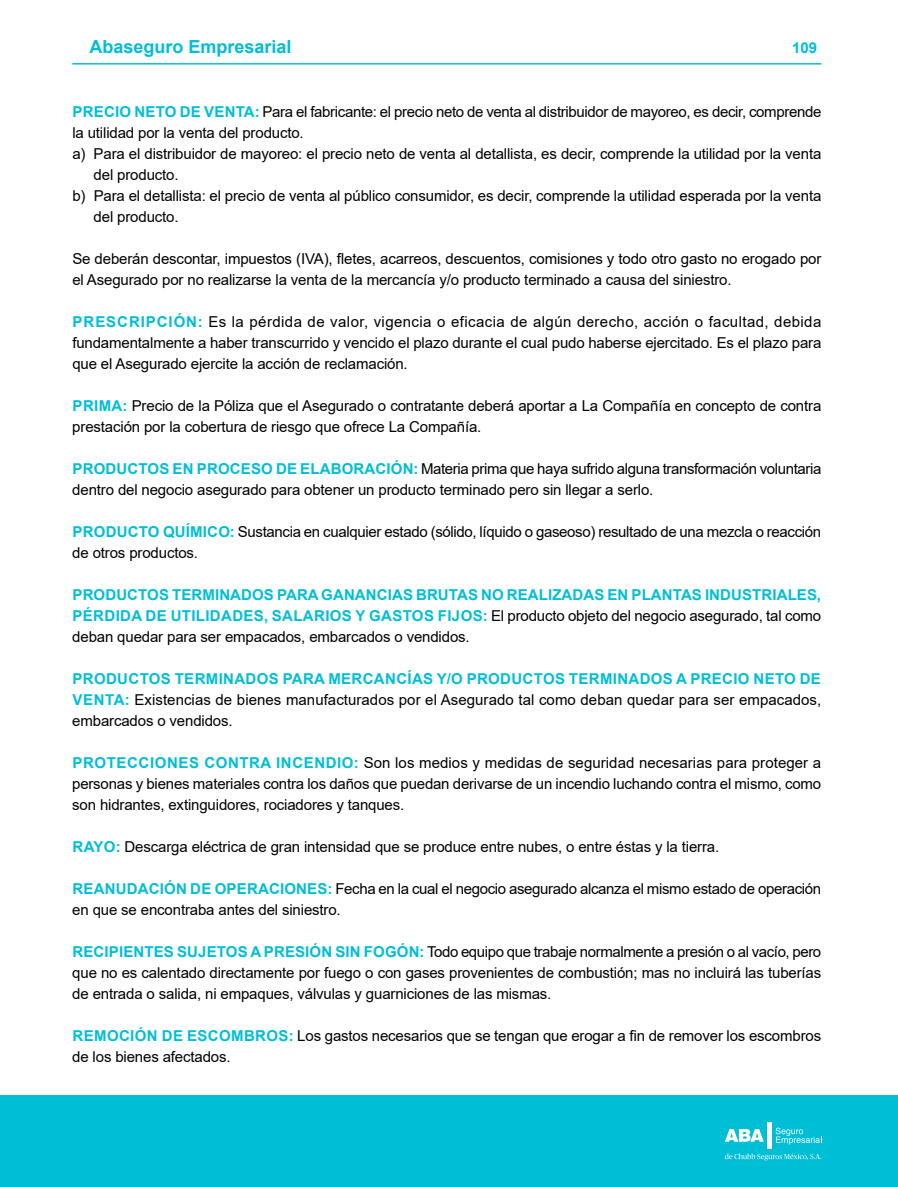
<style>
.page{position:relative;width:898px;height:1187px;background:#fff}
.page>*{position:absolute;margin:0;border:0;box-sizing:border-box;transform-origin:0 0}
.t1{font:700 18px "Arial";color:#00bed6}
.t2{font:15px/21px "Arial";letter-spacing:-.01em;color:#000}
.t3{font:700 15px/21px "Arial";letter-spacing:.005em;color:#00bed6;text-align:justify}
.s1{font-weight:700;color:#00bed6}
.s2{font-weight:400;color:#000}
</style>
<div class="page">
<hr style="left:72px;top:63px;width:749px;height:2px;background:#00bed6">
<div style="left:0;top:1095px;width:897px;height:91px;background:#00bed6"></div>
<svg style="left:775px;top:1127px;width:45px;height:17px"></svg>
<svg style="left:725px;top:1129px;width:38px;height:12px"></svg>
<hr style="left:767px;top:1121px;width:4px;height:27px;background:#fff">
<svg style="left:724px;top:1153px;width:97px;height:7px"></svg>
<p class="t1" style="left:89px;top:34px;width:204px">Abaseguro Empresarial</p>
<p class="t3" style="left:791px;top:38px;width:27px">109</p>
<p class="t2" style="left:73px;top:101px;width:750px"><span class="s1">PRECIO NETO DE VENTA:</span> Para el fabricante: el precio neto de venta al distribuidor de mayoreo, es decir, comprende</p>
<p class="t2" style="left:72px;top:122px;width:233px">la utilidad por la venta del producto.</p>
<p class="t2" style="left:72px;top:143px;width:750px">a) Para el distribuidor de mayoreo: el precio neto de venta al detallista, es decir, comprende la utilidad por la venta</p>
<p class="t2" style="left:94px;top:164px;width:86px">del producto.</p>
<p class="t2" style="left:72px;top:185px;width:750px">b) Para el detallista: el precio de venta al público consumidor, es decir, comprende la utilidad esperada por la venta</p>
<p class="t2" style="left:94px;top:206px;width:86px">del producto.</p>
<p class="t2" style="left:72px;top:248px;width:750px">Se deberán descontar, impuestos (IVA), fletes, acarreos, descuentos, comisiones y todo otro gasto no erogado por el Asegurado por no realizarse la venta de la mercancía y/o producto terminado a causa del siniestro.</p>
<p class="t2" style="left:72px;top:311px;width:750px;text-align:justify"><span class="s1">PRESCRIPCIÓN:</span> Es la pérdida de valor, vigencia o eficacia de algún derecho, acción o facultad, debida fundamentalmente a haber transcurrido y vencido el plazo durante el cual pudo haberse ejercitado. Es el plazo para que el Asegurado ejercite la acción de reclamación.</p>
<p class="t2" style="left:72px;top:395px;width:750px"><span class="s1">PRIMA:</span> Precio de la Póliza que el Asegurado o contratante deberá aportar a La Compañía en concepto de contra prestación por la cobertura de riesgo que ofrece La Compañía.</p>
<p class="t2" style="left:72px;top:458px;width:750px"><span class="s1">PRODUCTOS EN PROCESO DE ELABORACIÓN:</span> Materia prima que haya sufrido alguna transformación voluntaria dentro del negocio asegurado para obtener un producto terminado pero sin llegar a serlo.</p>
<p class="t2" style="left:72px;top:521px;width:750px"><span class="s1">PRODUCTO QUÍMICO:</span> Sustancia en cualquier estado (sólido, líquido o gaseoso) resultado de una mezcla o reacción de otros productos.</p>
<p class="t3" style="left:72px;top:584px;width:750px">PRODUCTOS TERMINADOS PARA GANANCIAS BRUTAS NO REALIZADAS EN PLANTAS INDUSTRIALES, PÉRDIDA DE UTILIDADES, SALARIOS Y GASTOS FIJOS: <span class="s2">El producto objeto del negocio asegurado, tal como deban quedar para ser empacados, embarcados o vendidos.</span></p>
<p class="t2" style="left:72px;top:668px;width:750px;text-align:justify"><span class="s1">PRODUCTOS TERMINADOS PARA MERCANCÍAS Y/O PRODUCTOS TERMINADOS A PRECIO NETO DE VENTA:</span> Existencias de bienes manufacturados por el Asegurado tal como deban quedar para ser empacados, embarcados o vendidos.</p>
<p class="t2" style="left:72px;top:752px;width:750px;text-align:justify"><span class="s1">PROTECCIONES CONTRA INCENDIO:</span> Son los medios y medidas de seguridad necesarias para proteger a personas y bienes materiales contra los daños que puedan derivarse de un incendio luchando contra el mismo, como son hidrantes, extinguidores, rociadores y tanques.</p>
<p class="t2" style="left:72px;top:836px;width:648px"><span class="s1">RAYO:</span> Descarga eléctrica de gran intensidad que se produce entre nubes, o entre éstas y la tierra.</p>
<p class="t2" style="left:72px;top:878px;width:750px"><span class="s1">REANUDACIÓN DE OPERACIONES:</span> Fecha en la cual el negocio asegurado alcanza el mismo estado de operación en que se encontraba antes del siniestro.</p>
<p class="t2" style="left:72px;top:941px;width:750px;text-align:justify"><span class="s1">RECIPIENTES SUJETOS A PRESIÓN SIN FOGÓN:</span> Todo equipo que trabaje normalmente a presión o al vacío, pero que no es calentado directamente por fuego o con gases provenientes de combustión; mas no incluirá las tuberías de entrada o salida, ni empaques, válvulas y guarniciones de las mismas.</p>
<p class="t2" style="left:72px;top:1025px;width:750px"><span class="s1">REMOCIÓN DE ESCOMBROS:</span> Los gastos necesarios que se tengan que erogar a fin de remover los escombros de los bienes afectados.</p>
</div>
